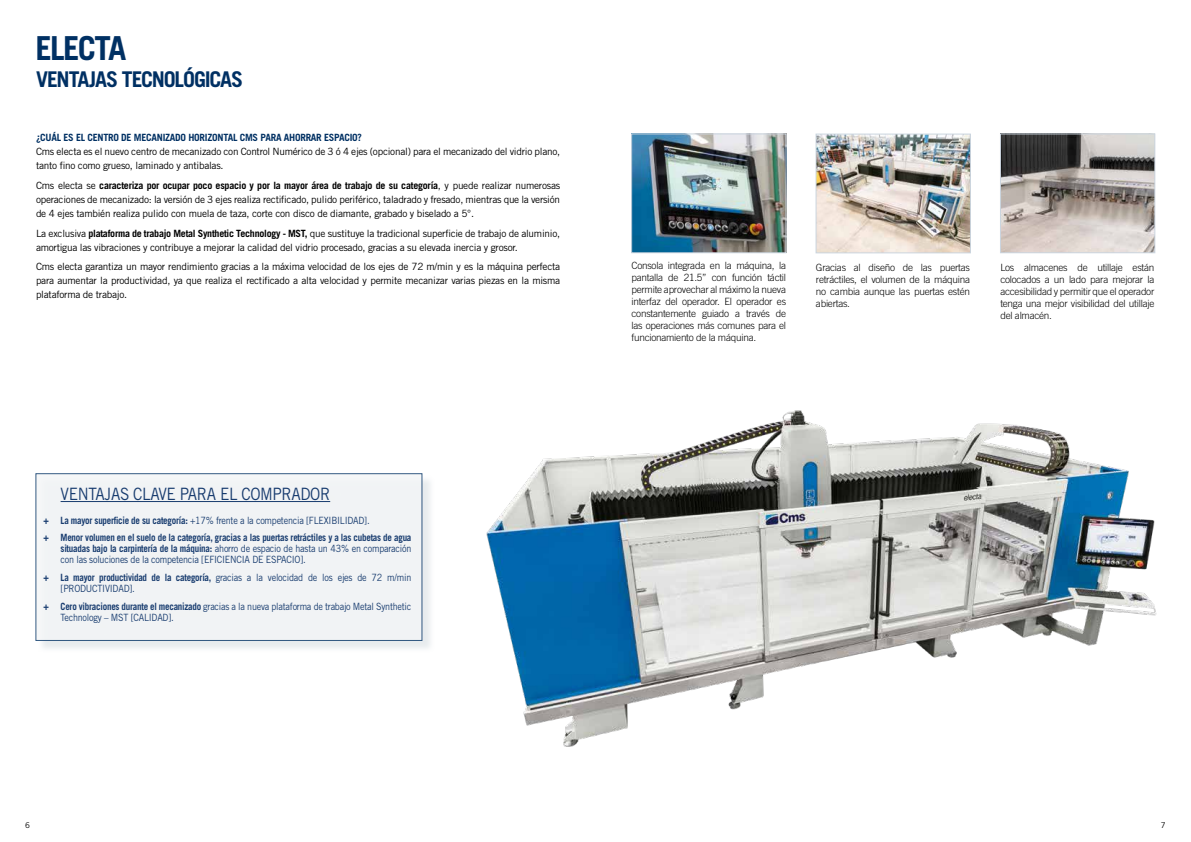
<style>
.page{position:relative;width:1191px;height:842px;background:#fff}
.page>*{position:absolute;margin:0;border:0;box-sizing:border-box;transform-origin:0 0}
.t1{font:700 33.1px "Trade Gothic LT Std";letter-spacing:-.06em;color:#003063}
.t2{font:700 21.7px "Trade Gothic LT Std";letter-spacing:-.055em;color:#003063}
.t3{font:17px "Trade Gothic LT Std";letter-spacing:-.025em;color:#183c6f;scale:.9 1}
.t4{font:10px/14px "Trade Gothic LT Std";letter-spacing:-.025em;color:#000}
.t5{font:300 10px/12px "Trade Gothic LT Std";letter-spacing:-.025em;color:#000;text-align:justify}
.t6{font:10px/11px "Trade Gothic LT Std";letter-spacing:-.025em;color:#183c6f;scale:.9 1}
.t7{font:700 10px/17px "Trade Gothic LT Std";letter-spacing:-.025em;color:#183c6f;scale:.9 1}
.t8{font:700 10px "Trade Gothic LT Std";letter-spacing:-.025em;color:#003063}
.t9{font:8px "Trade Gothic LT Std";color:#000}
.s1{font-weight:700}
.s2{font-weight:400}
</style>
<div class="page">
<img style="left:633px;top:136px;width:151px;height:115px">
<div style="left:631px;top:134px;width:155px;height:119px;border:1px solid #cbd5df"></div>
<img style="left:818px;top:136px;width:150px;height:115px">
<div style="left:816px;top:134px;width:154px;height:119px;border:1px solid #cbd5df"></div>
<img style="left:1002px;top:136px;width:151px;height:115px">
<div style="left:1000px;top:134px;width:155px;height:119px;border:1px solid #cbd5df"></div>
<img style="left:486px;top:410px;width:671px;height:337px">
<div style="left:37px;top:475px;width:397px;height:178px;background:#d8dfe3;opacity:.75"></div>
<div style="left:36px;top:473px;width:386px;height:168px;background:#f4f6f7;border:1px solid #003063"></div>
<hr style="left:61px;top:501px;width:269px;height:1px;background:#183c6f">
<h1 class="t1" style="left:36px;top:28px;width:92px">ELECTA</h1>
<h2 class="t2" style="left:36px;top:65px;width:209px">VENTAJAS TECNOLÓGICAS</h2>
<p class="t8" style="left:36px;top:131px;width:327px">¿CUÁL ES EL CENTRO DE MECANIZADO HORIZONTAL CMS PARA AHORRAR ESPACIO?</p>
<p class="t4" style="left:36px;top:144px;width:526px">Cms electa es el nuevo centro de mecanizado con Control Numérico de 3 ó 4 ejes (opcional) para el mecanizado del vidrio plano, tanto fino como grueso, laminado y antibalas.</p>
<p class="t4" style="left:36px;top:178px;width:525px;text-align:justify">Cms electa se <span class="s1">caracteriza por ocupar poco espacio y por la mayor área de trabajo de su categoría</span>, y puede realizar numerosas operaciones de mecanizado: la versión de 3 ejes realiza rectificado, pulido periférico, taladrado y fresado, mientras que la versión de 4 ejes también realiza pulido con muela de taza, corte con disco de diamante, grabado y biselado a 5°.</p>
<p class="t4" style="left:36px;top:226px;width:526px">La exclusiva <span class="s1">plataforma de trabajo Metal Synthetic Technology - MST,</span> que sustituye la tradicional superficie de trabajo de aluminio, amortigua las vibraciones y contribuye a mejorar la calidad del vidrio procesado, gracias a su elevada inercia y grosor.</p>
<p class="t4" style="left:36px;top:259px;width:526px;text-align:justify">Cms electa garantiza un mayor rendimiento gracias a la máxima velocidad de los ejes de 72 m/min y es la máquina perfecta para aumentar la productividad, ya que realiza el rectificado a alta velocidad y permite mecanizar varias piezas en la misma plataforma de trabajo.</p>
<p class="t5" style="left:631px;top:259px;width:156px">Consola integrada en la máquina, la pantalla de 21.5” con función táctil permite aprovechar al máximo la nueva interfaz del operador. El operador es constantemente guiado a través de las operaciones más comunes para el funcionamiento de la máquina.</p>
<p class="t5" style="left:816px;top:261px;width:156px">Gracias al diseño de las puertas retráctiles, el volumen de la máquina no cambia aunque las puertas estén abiertas.</p>
<p class="t5" style="left:1000px;top:261px;width:156px">Los almacenes de utillaje están colocados a un lado para mejorar la accesibilidad y permitir que el operador tenga una mejor visibilidad del utillaje del almacén.</p>
<h3 class="t3" style="left:61px;top:483px;width:301px">VENTAJAS CLAVE PARA EL COMPRADOR</h3>
<p class="t7" style="left:44px;top:511px;width:410px">+ La mayor superficie de su categoría: <span class="s2">+17% frente a la competencia [FLEXIBILIDAD].<br></span>+ Menor volumen en el suelo de la categoría, gracias a las puertas retráctiles y a las cubetas de agua</p>
<p class="t6" style="left:61px;top:542px;width:391px"><span class="s1">situadas bajo la carpintería de la máquina:</span> ahorro de espacio de hasta un 43% en comparación con las soluciones de la competencia [EFICIENCIA DE ESPACIO].</p>
<p class="t6" style="left:61px;top:571px;width:391px;text-indent:-17px"><span class="s1">+ La mayor productividad de la categoría,</span> gracias a la velocidad de los ejes de 72 m/min [PRODUCTIVIDAD].</p>
<p class="t6" style="left:61px;top:600px;width:391px;text-indent:-17px"><span class="s1">+ Cero vibraciones durante el mecanizado</span> gracias a la nueva plataforma de trabajo Metal Synthetic<br>Technology – MST [CALIDAD].</p>
<p class="t9" style="left:25px;top:820px;width:6px">6</p>
<p class="t9" style="left:1160px;top:820px;width:6px">7</p>
</div>
